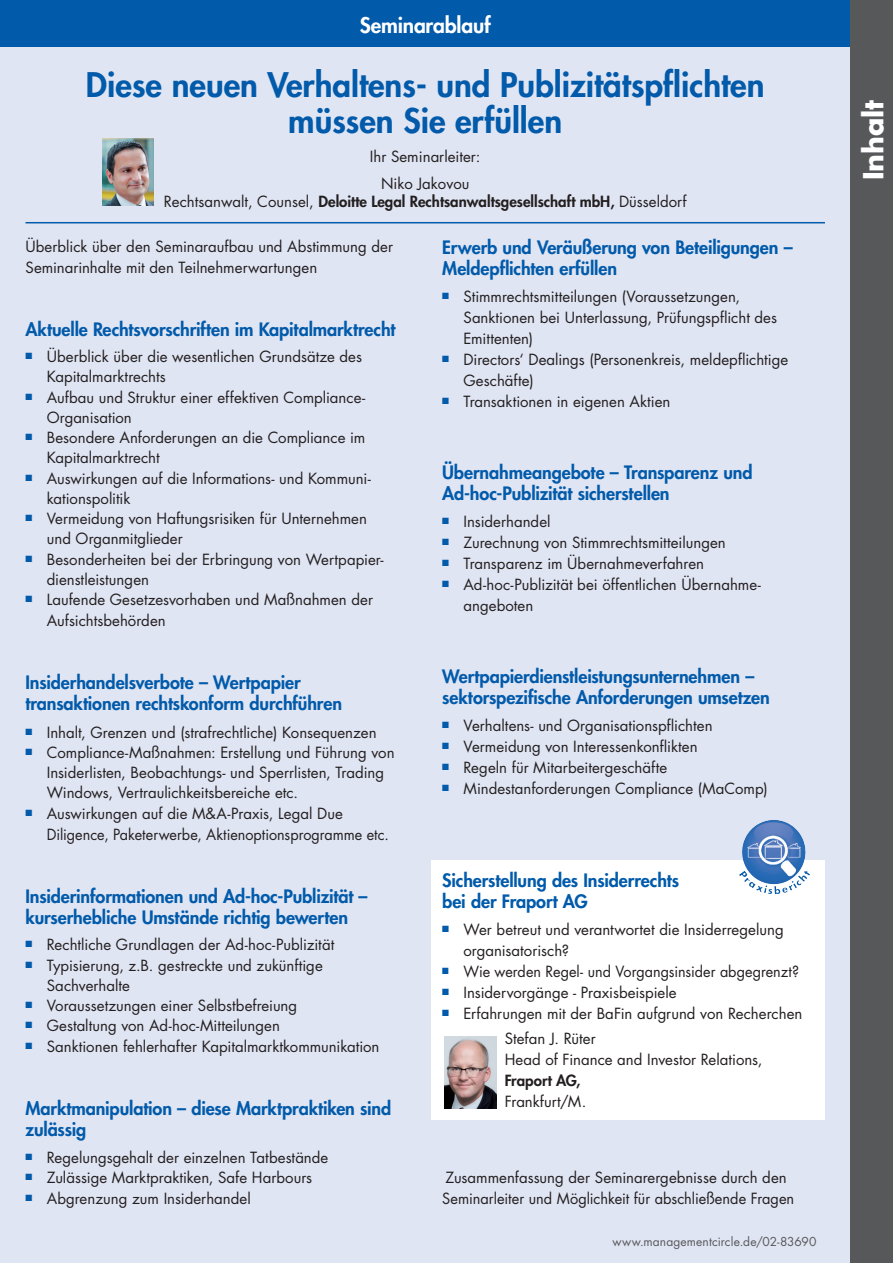
<style>
.page{position:relative;width:893px;height:1263px;background:#fff}
.page>*{position:absolute;margin:0;border:0;box-sizing:border-box;transform-origin:0 0}
.AbsatzProgrammTagMot{font:800 33px/36px "Futura Std";color:#015aaa;text-align:center}
.INHALT{font:700 27px "Futura Std";letter-spacing:-.005em;color:#fff}
.AbsatzProgrammBalken{font:800 21px "Futura Std";letter-spacing:-.005em;color:#fff}
.AbsatzProgrammTagAbl{font:800 18px/21px "Futura Std";letter-spacing:-.005em;color:#015aaa}
.AbsatzProgrammTagAbl-2{font:15px/21px "Futura Std";color:#231f20}
.AbsatzProgrammTagLei{font:15px/18px "Futura Std";color:#231f20;text-align:center}
.AbsatzProgrammTagAbl-3{font:15px "Futura Std";color:#231f20;scale:.96 1}
.AbsatzProgrammFooter{font:12px "Futura Std";letter-spacing:.01em;color:#57585a}
.s1{font-weight:800}
</style>
<div class="page">
<div style="left:0;top:0;width:863px;height:1263px;background:#e0e5f3"></div>
<div style="left:0;top:0;width:893px;height:47px;background:#015aaa"></div>
<div style="left:850px;top:0;width:43px;height:1263px;background:#57585a"></div>
<hr style="left:26px;top:222px;width:799px;height:1px;background:#015aaa">
<div style="left:432px;top:860px;width:393px;height:259px;background:#fff"></div>
<img style="left:444px;top:1036px;width:52px;height:72px">
<img style="left:742px;top:820px;width:33px;height:61px">
<img style="left:102px;top:138px;width:52px;height:67px">
<p class="AbsatzProgrammBalken" style="left:360px;top:12px;width:133px">Seminarablauf</p>
<p class="AbsatzProgrammTagMot" style="left:86px;top:67px;width:680px">Diese neuen Verhaltens- und Publizitätspflichten müssen Sie erfüllen</p>
<p class="AbsatzProgrammTagLei" style="left:370px;top:148px;width:112px">Ihr Seminarleiter:</p>
<p class="AbsatzProgrammTagLei" style="left:164px;top:174px;width:524px">Niko Jakovou<br>Rechtsanwalt, Counsel, <span class="s1">Deloitte Legal Rechtsanwaltsgesellschaft mbH,</span> Düsseldorf</p>
<p class="AbsatzProgrammTagAbl-2" style="left:26px;top:236px;width:369px">Überblick über den Seminaraufbau und Abstimmung der<br>Seminarinhalte mit den Teilnehmerwartungen</p>
<p class="AbsatzProgrammTagAbl" style="left:26px;top:318px;width:371px">Aktuelle Rechtsvorschriften im Kapitalmarktrecht</p>
<p class="AbsatzProgrammTagAbl-2" style="left:47px;top:347px;width:317px;line-height:20.2px;text-indent:-21px"><sup>■</sup> Überblick über die wesentlichen Grundsätze des<br>Kapitalmarktrechts</p>
<p class="AbsatzProgrammTagAbl-2" style="left:47px;top:387px;width:320px;line-height:20.2px;text-indent:-21px"><sup>■</sup> Aufbau und Struktur einer effektiven Compliance-<br>Organisation</p>
<p class="AbsatzProgrammTagAbl-2" style="left:47px;top:428px;width:320px;line-height:20.2px;text-indent:-21px"><sup>■</sup> Besondere Anforderungen an die Compliance im<br>Kapitalmarktrecht</p>
<p class="AbsatzProgrammTagAbl-2" style="left:47px;top:468px;width:325px;line-height:20.2px;text-indent:-21px"><sup>■</sup> Auswirkungen auf die Informations- und Kommuni&shy;kationspolitik</p>
<p class="AbsatzProgrammTagAbl-2" style="left:47px;top:509px;width:322px;line-height:20.2px;text-indent:-21px"><sup>■</sup> Vermeidung von Haftungsrisiken für Unternehmen und Organmitglieder</p>
<p class="AbsatzProgrammTagAbl-2" style="left:47px;top:549px;width:338px;line-height:20.2px;text-indent:-21px"><sup>■</sup> Besonderheiten bei der Erbringung von Wertpapier&shy;dienstleistungen</p>
<p class="AbsatzProgrammTagAbl-2" style="left:47px;top:589px;width:328px;text-indent:-21px"><sup>■</sup> Laufende Gesetzesvorhaben und Maßnahmen der<br>Aufsichtsbehörden</p>
<p class="AbsatzProgrammTagAbl" style="left:26px;top:672px;width:318px">Insiderhandelsverbote – Wertpapier transaktionen rechtskonform durchführen</p>
<p class="AbsatzProgrammTagAbl-2" style="left:26px;top:722px;width:353px"><sup>■</sup> Inhalt, Grenzen und (strafrechtliche) Konsequenzen</p>
<p class="AbsatzProgrammTagAbl-2" style="left:47px;top:742px;width:349px;line-height:20.2px;text-indent:-21px"><sup>■</sup> Compliance-Maßnahmen: Erstellung und Führung von<br>Insiderlisten, Beobachtungs- und Sperrlisten, Trading<br>Windows, Vertraulichkeitsbereiche etc.</p>
<p class="AbsatzProgrammTagAbl-2" style="left:47px;top:803px;width:344px;text-indent:-21px"><sup>■</sup> Auswirkungen auf die M&amp;A-Praxis, Legal Due<br>Diligence, Paketerwerbe, Aktienoptionsprogramme etc.</p>
<p class="AbsatzProgrammTagAbl" style="left:26px;top:885px;width:344px">Insiderinformationen und Ad-hoc-Publizität – kurserhebliche Umstände richtig bewerten</p>
<p class="AbsatzProgrammTagAbl-2" style="left:26px;top:934px;width:310px"><sup>■</sup> Rechtliche Grundlagen der Ad-hoc-Publizität</p>
<p class="AbsatzProgrammTagAbl-2" style="left:47px;top:955px;width:278px;line-height:20.2px;text-indent:-21px"><sup>■</sup> Typisierung, z.B. gestreckte und zukünftige<br>Sachverhalte</p>
<p class="AbsatzProgrammTagAbl-2" style="left:26px;top:995px;width:273px"><sup>■</sup> Voraussetzungen einer Selbstbefreiung</p>
<p class="AbsatzProgrammTagAbl-2" style="left:26px;top:1015px;width:256px"><sup>■</sup> Gestaltung von Ad-hoc-Mitteilungen</p>
<p class="AbsatzProgrammTagAbl-2" style="left:26px;top:1036px;width:356px"><sup>■</sup> Sanktionen fehlerhafter Kapitalmarktkommunikation</p>
<p class="AbsatzProgrammTagAbl" style="left:26px;top:1098px;width:367px">Marktmanipulation – diese Marktpraktiken sind zulässig</p>
<p class="AbsatzProgrammTagAbl-2" style="left:26px;top:1147px;width:304px"><sup>■</sup> Regelungsgehalt der einzelnen Tatbestände</p>
<p class="AbsatzProgrammTagAbl-2" style="left:26px;top:1167px;width:288px"><sup>■</sup> Zulässige Marktpraktiken, Safe Harbours</p>
<p class="AbsatzProgrammTagAbl-2" style="left:26px;top:1188px;width:227px"><sup>■</sup> Abgrenzung zum Insiderhandel</p>
<p class="AbsatzProgrammTagAbl" style="left:442px;top:237px;width:352px">Erwerb und Veräußerung von Beteiligungen –<br>Meldepflichten erfüllen</p>
<p class="AbsatzProgrammTagAbl-2" style="left:463px;top:287px;width:315px;text-indent:-21px"><sup>■</sup> Stimmrechtsmitteilungen (Voraussetzungen,<br>Sanktionen bei Unterlassung, Prüfungspflicht des<br>Emittenten)</p>
<p class="AbsatzProgrammTagAbl-2" style="left:463px;top:350px;width:326px;text-indent:-21px"><sup>■</sup> Directors‘ Dealings (Personenkreis, meldepflichtige<br>Geschäfte)</p>
<p class="AbsatzProgrammTagAbl-2" style="left:442px;top:392px;width:230px"><sup>■</sup> Transaktionen in eigenen Aktien</p>
<p class="AbsatzProgrammTagAbl" style="left:442px;top:462px;width:312px">Übernahmeangebote – Transparenz und<br>Ad-hoc-Publizität sicherstellen</p>
<p class="AbsatzProgrammTagAbl-2" style="left:442px;top:511px;width:110px"><sup>■</sup> Insiderhandel</p>
<p class="AbsatzProgrammTagAbl-2" style="left:442px;top:532px;width:285px"><sup>■</sup> Zurechnung von Stimmrechtsmitteilungen</p>
<p class="AbsatzProgrammTagAbl-2" style="left:442px;top:553px;width:263px"><sup>■</sup> Transparenz im Übernahmeverfahren</p>
<p class="AbsatzProgrammTagAbl-2" style="left:463px;top:574px;width:299px;text-indent:-21px"><sup>■</sup> Ad-hoc-Publizität bei öffentlichen Übernahme&shy;angeboten</p>
<p class="AbsatzProgrammTagAbl" style="left:442px;top:666px;width:329px">Wertpapierdienstleistungsunternehmen – sektorspezifische Anforderungen umsetzen</p>
<p class="AbsatzProgrammTagAbl-2" style="left:442px;top:715px;width:272px"><sup>■</sup> Verhaltens- und Organisationspflichten</p>
<p class="AbsatzProgrammTagAbl-2" style="left:442px;top:736px;width:257px"><sup>■</sup> Vermeidung von Interessenkonflikten</p>
<p class="AbsatzProgrammTagAbl-2" style="left:442px;top:757px;width:226px"><sup>■</sup> Regeln für Mitarbeitergeschäfte</p>
<p class="AbsatzProgrammTagAbl-2" style="left:442px;top:778px;width:327px"><sup>■</sup> Mindestanforderungen Compliance (MaComp)</p>
<p class="AbsatzProgrammTagAbl" style="left:442px;top:870px;width:238px">Sicherstellung des Insiderrechts bei der Fraport AG</p>
<p class="AbsatzProgrammTagAbl-2" style="left:463px;top:919px;width:322px;text-indent:-21px"><sup>■</sup> Wer betreut und verantwortet die Insiderregelung organisatorisch?</p>
<p class="AbsatzProgrammTagAbl-3" style="left:442px;top:962px;width:373px"><sup>■</sup> Wie werden Regel- und Vorgangsinsider abgegrenzt?</p>
<p class="AbsatzProgrammTagAbl-2" style="left:442px;top:982px;width:236px"><sup>■</sup> Insidervorgänge - Praxisbeispiele</p>
<p class="AbsatzProgrammTagAbl-2" style="left:442px;top:1003px;width:362px"><sup>■</sup> Erfahrungen mit der BaFin aufgrund von Recherchen</p>
<p class="AbsatzProgrammTagAbl-2" style="left:505px;top:1028px;width:259px">Stefan J. Rüter<br>Head of Finance and Investor Relations,<br><span class="s1">Fraport AG,<br></span>Frankfurt/M.</p>
<p class="AbsatzProgrammTagAbl-2" style="left:442px;top:1167px;width:353px">Zusammenfassung der Seminarergebnisse durch den<br>Seminarleiter und Möglichkeit für abschließende Fragen</p>
<p class="AbsatzProgrammFooter" style="left:612px;top:1234px;width:206px">www.managementcircle.de/02-83690</p>
<p class="INHALT" style="left:855px;top:180px;width:81px;rotate:-90deg">Inhalt</p>
</div>
